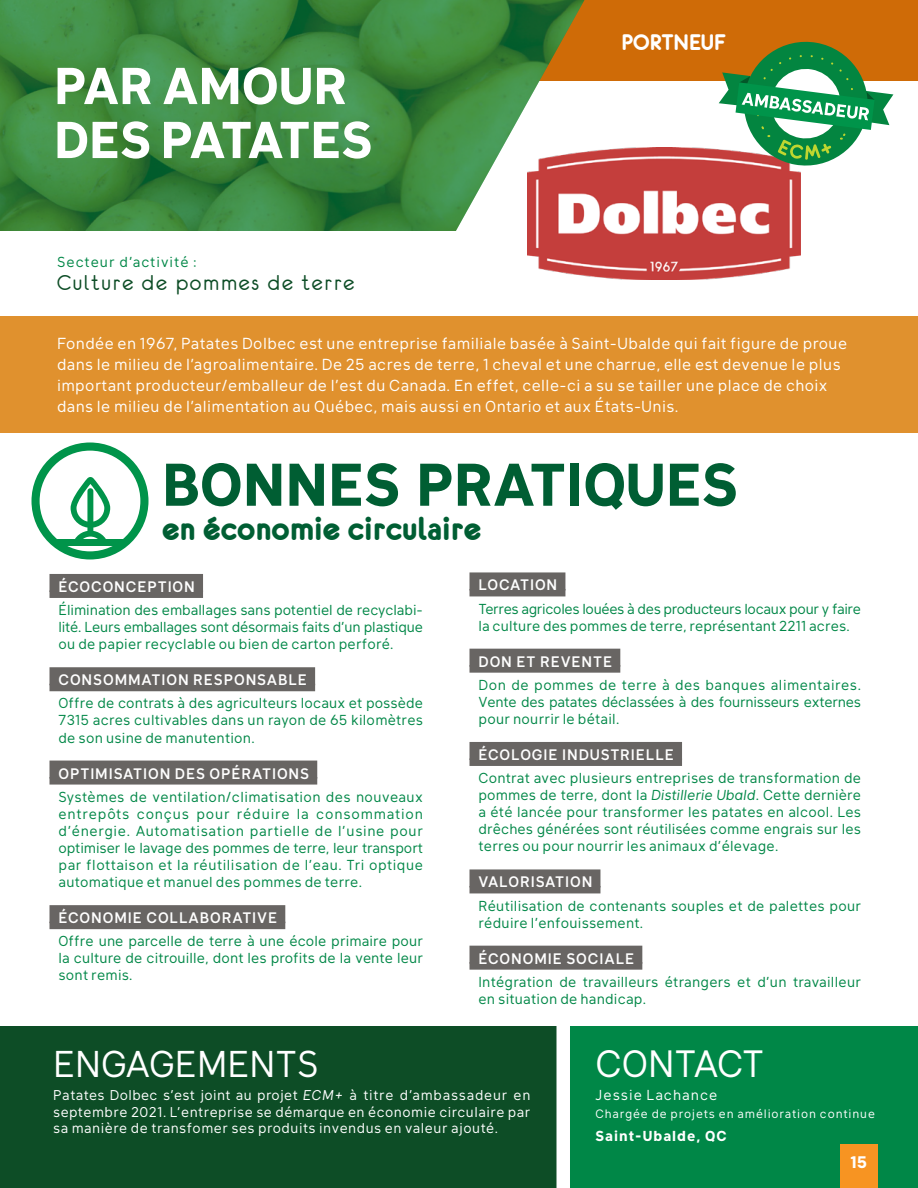
<style>
.page{position:relative;width:918px;height:1188px;background:#fff}
.page>*{position:absolute;margin:0;border:0;box-sizing:border-box;transform-origin:0 0}
.Bonnes_pratiques{font:700 59.25px "Klima";color:#005e33}
.Titre-blanc{font:700 51px "Klima";letter-spacing:-.035em;color:#fff}
.Titre-blanc-2{font:700 51px "Klima";color:#fff}
.Titre_bas-de-page_2{font:37.5px "Klima";letter-spacing:-.02em;color:#fff}
.Titre_bas-de-page{font:36.75px "Klima";color:#fff}
.Bonnes_pratique_2{font:35.55px "Eurofurencebold";color:#005e33}
.Texte_liste{font:24px "Eurofurenceregular";letter-spacing:.075em;color:#0d4d26}
.Entreprise{font:24px "Eurofurencebold";color:#fff}
.t1{font:700 16.5px "Klima";color:#fff}
.Introduction{font:15.75px/21px "Klima";letter-spacing:.03em;color:#fff}
.Titre_liste_2{font:500 15px "Klima";letter-spacing:.06em;color:#fff}
.Texte_liste-2{font:14.25px/17.1px "Klima";letter-spacing:.02em;color:#008747;text-align:justify}
.Texte_liste-3{font:14.25px/17.1px "Klima";letter-spacing:-.02em;color:#008747}
.Texte_liste-4{font:14.25px "Klima";letter-spacing:.075em;color:#008747}
.Texte_bas-de-page_2{font:700 14.25px "Klima";letter-spacing:.075em;color:#fff}
.Texte_bas-de-page_2-2{font:14.25px "Klima";letter-spacing:.075em;color:#fff}
.Texte_bas-de-page{font:13.95px/16.8px "Klima";letter-spacing:.04em;color:#fff;text-align:justify}
.Texte_bas-de-page_2-3{font:12px "Klima";letter-spacing:.075em;color:#fff}
.s1{font-style:italic}
</style>
<div class="page">
<div style="left:1px;top:0;width:917px;height:81px;background:#cf6b07"></div>
<img style="left:0;top:0;width:584px;height:231px">
<div style="left:50px;top:574px;width:153px;height:18px;background:#686563"></div>
<div style="left:50px;top:590px;width:153px;height:8px;background:#686563"></div>
<div style="left:50px;top:667px;width:265px;height:18px;background:#686563"></div>
<div style="left:50px;top:684px;width:265px;height:7px;background:#686563"></div>
<div style="left:50px;top:761px;width:267px;height:18px;background:#686563"></div>
<div style="left:50px;top:777px;width:267px;height:8px;background:#686563"></div>
<div style="left:50px;top:905px;width:235px;height:18px;background:#686563"></div>
<div style="left:50px;top:922px;width:235px;height:7px;background:#686563"></div>
<div style="left:470px;top:572px;width:95px;height:18px;background:#686563"></div>
<div style="left:470px;top:589px;width:95px;height:7px;background:#686563"></div>
<div style="left:470px;top:649px;width:150px;height:18px;background:#686563"></div>
<div style="left:470px;top:665px;width:150px;height:8px;background:#686563"></div>
<div style="left:470px;top:742px;width:212px;height:18px;background:#686563"></div>
<div style="left:470px;top:758px;width:212px;height:8px;background:#686563"></div>
<div style="left:470px;top:869px;width:130px;height:18px;background:#686563"></div>
<div style="left:470px;top:886px;width:130px;height:7px;background:#686563"></div>
<div style="left:470px;top:946px;width:172px;height:18px;background:#686563"></div>
<div style="left:470px;top:962px;width:172px;height:8px;background:#686563"></div>
<div style="left:0;top:316px;width:918px;height:117px;background:#e0912e"></div>
<div style="left:0;top:1026px;width:557px;height:162px;background:#0d4d26"></div>
<div style="left:570px;top:1026px;width:348px;height:162px;background:#008747"></div>
<img style="left:528px;top:148px;width:273px;height:131px">
<div style="left:840px;top:1144px;width:38px;height:44px;background:#f79422"></div>
<svg style="left:32px;top:442px;width:116px;height:118px"></svg>
<svg style="left:719px;top:41px;width:174px;height:130px"></svg>
<p class="Titre-blanc-2" style="left:54px;top:41px;width:295px">PAR AMOUR</p>
<p class="Titre-blanc" style="left:54px;top:95px;width:320px">DES PATATES</p>
<p class="Texte_liste-4" style="left:57px;top:251px;width:141px">Secteur d’activité :</p>
<p class="Texte_liste" style="left:57px;top:270px;width:299px">Culture de pommes de terre</p>
<p class="Entreprise" style="left:621px;top:30px;width:106px">PORTNEUF</p>
<p class="Introduction" style="left:57px;top:332px;width:792px">Fondée en 1967, Patates Dolbec est une entreprise familiale basée à Saint-Ubalde qui fait figure de proue dans le milieu de l’agroalimentaire. De 25 acres de terre, 1 cheval et une charrue, elle est devenue le plus important producteur/emballeur de l’est du Canada. En effet, celle-ci a su se tailler une place de choix dans le milieu de l’alimentation au Québec, mais aussi en Ontario et aux États-Unis.</p>
<p class="Bonnes_pratiques" style="left:162px;top:433px;width:577px">BONNES PRATIQUES</p>
<p class="Bonnes_pratique_2" style="left:162px;top:510px;width:321px">en économie circulaire</p>
<p class="Titre_liste_2" style="left:58px;top:574px;width:138px">ÉCOCONCEPTION</p>
<p class="Texte_liste-2" style="left:58px;top:600px;width:366px">Élimination des emballages sans potentiel de recyclabi&shy;lité. Leurs emballages sont désormais faits d’un plastique ou de papier recyclable ou bien de carton perforé.</p>
<p class="Titre_liste_2" style="left:58px;top:667px;width:250px">CONSOMMATION RESPONSABLE</p>
<p class="Texte_liste-2" style="left:58px;top:693px;width:366px">Offre de contrats à des agriculteurs locaux et possède 7315 acres cultivables dans un rayon de 65 kilomètres de son usine de manutention.</p>
<p class="Titre_liste_2" style="left:58px;top:760px;width:252px">OPTIMISATION DES OPÉRATIONS</p>
<p class="Texte_liste-2" style="left:58px;top:787px;width:366px">Systèmes de ventilation/climatisation des nouveaux entrepôts conçus pour réduire la consommation d’énergie. Automatisation partielle de l’usine pour optimiser le lavage des pommes de terre, leur transport par flottaison et la réutilisation de l’eau. Tri optique automatique et manuel des pommes de terre.</p>
<p class="Titre_liste_2" style="left:58px;top:905px;width:220px">ÉCONOMIE COLLABORATIVE</p>
<p class="Texte_liste-2" style="left:58px;top:931px;width:366px">Offre une parcelle de terre à une école primaire pour la culture de citrouille, dont les profits de la vente leur sont remis.</p>
<p class="Titre_liste_2" style="left:478px;top:572px;width:80px">LOCATION</p>
<p class="Texte_liste-3" style="left:478px;top:598px;width:384px">Terres agricoles louées à des producteurs locaux pour y faire la culture des pommes de terre, représentant 2211 acres.</p>
<p class="Titre_liste_2" style="left:478px;top:649px;width:135px">DON ET REVENTE</p>
<p class="Texte_liste-2" style="left:478px;top:675px;width:384px">Don de pommes de terre à des banques alimentaires.<br>Vente des patates déclassées à des fournisseurs externes pour nourrir le bétail.</p>
<p class="Titre_liste_2" style="left:478px;top:742px;width:197px">ÉCOLOGIE INDUSTRIELLE</p>
<p class="Texte_liste-2" style="left:478px;top:768px;width:384px">Contrat avec plusieurs entreprises de transformation de pommes de terre, dont la <span class="s1">Distillerie Ubald</span>. Cette dernière a été lancée pour transformer les patates en alcool. Les drêches générées sont réutilisées comme engrais sur les terres ou pour nourrir les animaux d’élevage.</p>
<p class="Titre_liste_2" style="left:478px;top:869px;width:115px">VALORISATION</p>
<p class="Texte_liste-2" style="left:478px;top:895px;width:384px">Réutilisation de contenants souples et de palettes pour réduire l’enfouissement.</p>
<p class="Titre_liste_2" style="left:478px;top:946px;width:157px">ÉCONOMIE SOCIALE</p>
<p class="Texte_liste-2" style="left:478px;top:972px;width:384px">Intégration de travailleurs étrangers et d’un travailleur en situation de handicap.</p>
<p class="Titre_bas-de-page" style="left:53px;top:1034px;width:267px">ENGAGEMENTS</p>
<p class="Texte_bas-de-page" style="left:53px;top:1085px;width:479px">Patates Dolbec s’est joint au projet <span class="s1">ECM+</span> à titre d’ambassadeur en septembre 2021. L’entreprise se démarque en économie circulaire par sa manière de transfomer ses produits invendus en valeur ajouté.</p>
<p class="Titre_bas-de-page_2" style="left:596px;top:1033px;width:170px">CONTACT</p>
<p class="Texte_bas-de-page_2-2" style="left:596px;top:1083px;width:123px">Jessie Lachance</p>
<p class="Texte_bas-de-page_2-3" style="left:596px;top:1104px;width:281px">Chargée de projets en amélioration continue</p>
<p class="Texte_bas-de-page_2" style="left:596px;top:1124px;width:133px">Saint-Ubalde, QC</p>
<p class="t1" style="left:850px;top:1147px;width:18px">15</p>
</div>
